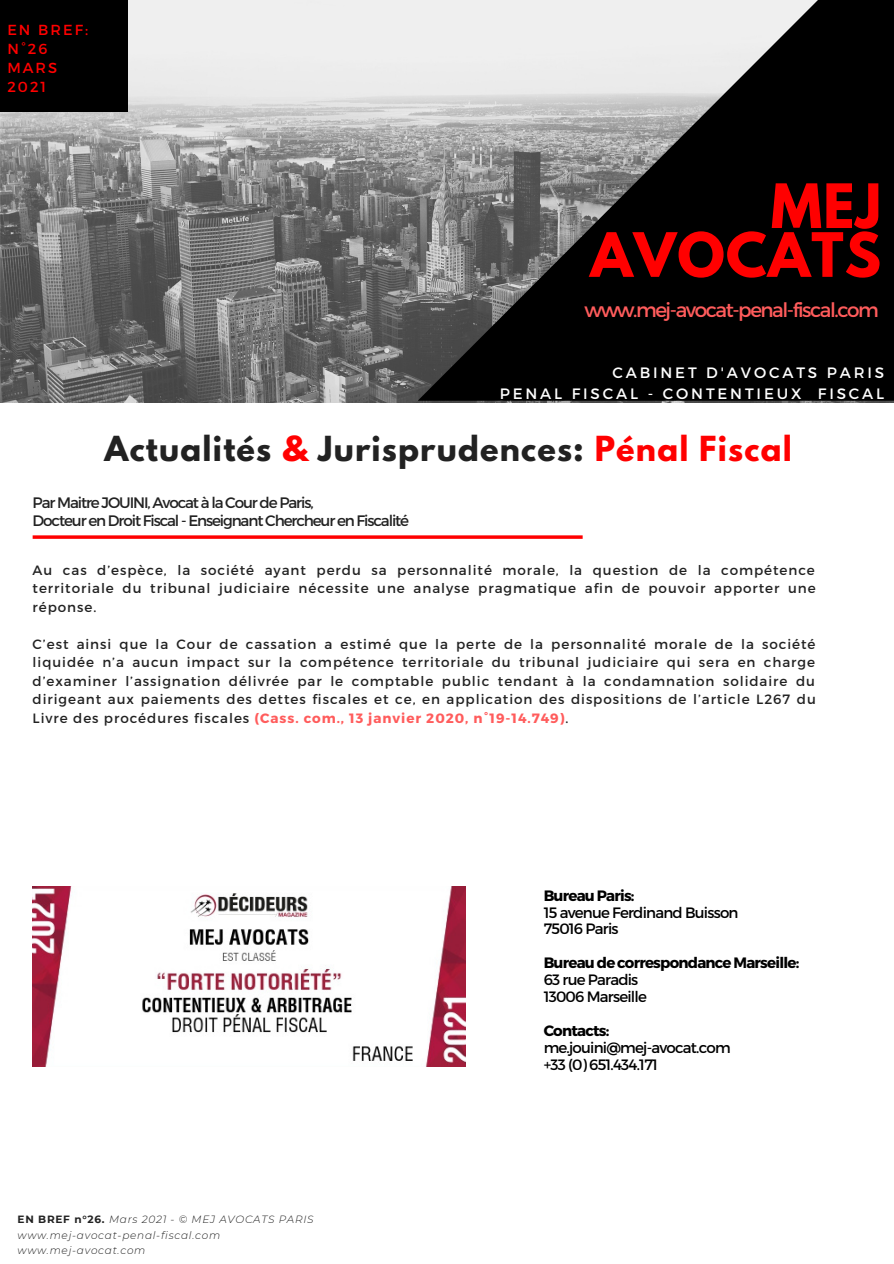
<style>
.page{position:relative;width:894px;height:1264px;background:#fff}
.page>*{position:absolute;margin:0;border:0;box-sizing:border-box;transform-origin:0 0}
.t1{font:700 54.15px "League Spartan";letter-spacing:.02em;color:#f00}
.t2{font:700 30.6px "League Spartan";letter-spacing:.04em;color:#222}
.t3{font:19.8px "Montserrat";letter-spacing:-.075em;color:#ff5c5c}
.t4{font:15.15px "Montserrat";letter-spacing:-.075em;color:#222}
.t5{font:15px "Montserrat";letter-spacing:-.05em;color:#000}
.t6{font:700 15px "Montserrat";letter-spacing:-.05em;color:#000}
.t7{font:15px "Montserrat";letter-spacing:.19em;color:#fff}
.t8{font:14.55px "Montserrat";letter-spacing:.14em;color:#f00}
.t9{font:13.5px/18.5px "Montserrat";letter-spacing:.07em;color:#222;text-align:justify}
.t10{font:italic 300 10.5px "Montserrat";letter-spacing:.07em;color:#222}
.s1{color:#f00}
.s2{font-weight:700;color:#ff5c5c}
.s3{font-weight:700;font-style:normal}
</style>
<div class="page">
<img style="left:0;top:1px;width:893px;height:401px">
<svg style="left:417px;top:0;width:476px;height:401px;background:#4c4c4c"></svg>
<div style="left:0;top:0;width:127px;height:112px;background:#000"></div>
<svg style="left:33px;top:535px;width:549px;height:4px;background:#ff2020"></svg>
<img style="left:33px;top:886px;width:432px;height:180px">
<p class="t8" style="left:7px;top:20px;width:82px">EN BREF:</p>
<p class="t8" style="left:7px;top:39px;width:42px">N°26</p>
<p class="t8" style="left:7px;top:58px;width:51px">MARS</p>
<p class="t8" style="left:7px;top:78px;width:40px">2021</p>
<p class="t1" style="left:770px;top:179px;width:112px">MEJ</p>
<p class="t1" style="left:590px;top:228px;width:292px">AVOCATS</p>
<p class="t3" style="left:584px;top:297px;width:296px">www.mej-avocat-penal-fiscal.com</p>
<p class="t7" style="left:612px;top:363px;width:273px">CABINET D'AVOCATS PARIS</p>
<p class="t7" style="left:499px;top:383px;width:386px">PENAL FISCAL - CONTENTIEUX FISCAL</p>
<p class="t2" style="left:104px;top:434px;width:688px">Actualités <span class="s1">&amp;</span> Jurisprudences: <span class="s1">Pénal Fiscal</span></p>
<p class="t4" style="left:33px;top:492px;width:282px">Par Maitre JOUINI, Avocat à la Cour de Paris,</p>
<p class="t4" style="left:33px;top:511px;width:378px">Docteur en Droit Fiscal - Enseignant Chercheur en Fiscalité</p>
<p class="t9" style="left:33px;top:560px;width:784px">Au cas d’espèce, la société ayant perdu sa personnalité morale, la question de la compétence territoriale du tribunal judiciaire nécessite une analyse pragmatique afin de pouvoir apporter une réponse.</p>
<p class="t9" style="left:33px;top:634px;width:784px">C’est ainsi que la Cour de cassation a estimé que la perte de la personnalité morale de la société liquidée n’a aucun impact sur la compétence territoriale du tribunal judiciaire qui sera en charge d’examiner l’assignation délivrée par le comptable public tendant à la condamnation solidaire du dirigeant aux paiements des dettes fiscales et ce, en application des dispositions de l’article L267 du Livre des procédures fiscales <span class="s2">(Cass. com., 13 janvier 2020, n°19-14.749)</span>.</p>
<p class="t10" style="left:18px;top:1213px;width:297px"><span class="s3">EN BREF n°26.</span> Mars 2021 - © MEJ AVOCATS PARIS</p>
<p class="t10" style="left:18px;top:1228px;width:204px">www.mej-avocat-penal-fiscal.com</p>
<p class="t10" style="left:18px;top:1243px;width:129px">www.mej-avocat.com</p>
<p class="t6" style="left:543px;top:885px;width:92px">Bureau Paris:</p>
<p class="t5" style="left:543px;top:902px;width:196px">15 avenue Ferdinand Buisson</p>
<p class="t5" style="left:543px;top:919px;width:76px">75016 Paris</p>
<p class="t6" style="left:543px;top:953px;width:257px">Bureau de correspondance Marseille:</p>
<p class="t5" style="left:543px;top:970px;width:96px">63 rue Paradis</p>
<p class="t5" style="left:543px;top:986px;width:105px">13006 Marseille</p>
<p class="t6" style="left:543px;top:1020px;width:67px">Contacts:</p>
<p class="t5" style="left:543px;top:1037px;width:188px">me.jouini@mej-avocat.com</p>
<p class="t5" style="left:543px;top:1054px;width:116px">+33 (0) 651.434.171</p>
</div>
